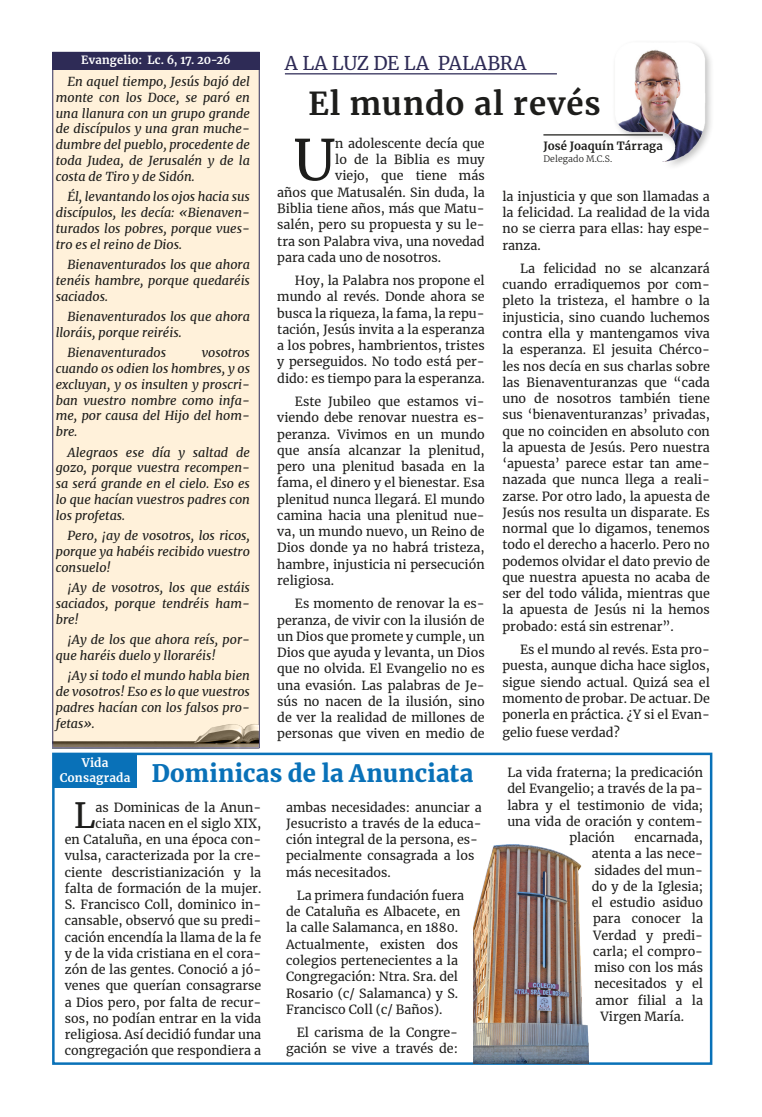
<style>
.page{position:relative;width:762px;height:1117px;background:#fff}
.page>*{position:absolute;margin:0;border:0;box-sizing:border-box;transform-origin:0 0}
.t1{font:56.25px "Merriweather";color:#1d1d1b}
.t2{font:34.38px "Merriweather";color:#1d1d1b}
.titular_de_noticia{font:700 31.25px "Merriweather";letter-spacing:.035em;color:#1d1d1b}
._0__Pagina_3{font:900 23.75px "Merriweather";letter-spacing:.01em;color:#0971b8}
.LA_PALABRA{font:18.75px "Merriweather";letter-spacing:.015em;color:#2e2b56}
.t3{font:12.5px/16.2px "Merriweather";color:#1d1d1b;text-align:justify}
.t4{font:italic 12.5px/15.8px "Merriweather";color:#1d1d1b;text-align:justify}
.CARTA_DEL_OBISPO{font:700 11.75px "Merriweather";letter-spacing:.015em;color:#fff}
.Secciones_de_la_Hoja{font:700 11.25px "Merriweather";letter-spacing:.01em;color:#fff}
.escritor_del_evangelio{font:700 11.25px "Merriweather";letter-spacing:.015em;color:#1d1d1b}
.subtitulo_del_comentario{font:300 8.75px "Merriweather";letter-spacing:.015em;color:#1d1d1b}
</style>
<div class="page">
<div style="left:52px;top:752px;width:660px;height:312px;border:2px solid #0971b8"></div>
<div style="left:54px;top:754px;width:82px;height:33px;background:#0971b8"></div>
<hr style="left:543px;top:134px;width:120px;height:1px;background:#1d1d1b">
<img style="left:605px;top:43px;width:106px;height:120px">
<hr style="left:285px;top:73px;width:272px;height:1px;background:#2e2b56">
<div style="left:52px;top:52px;width:208px;height:696px;background:#fff1da;border:1px solid #2e2b56"></div>
<div style="left:52px;top:52px;width:208px;height:18px;background:#2e2b56"></div>
<img style="left:52px;top:713px;width:206px;height:35px">
<img style="left:473px;top:844px;width:142px;height:221px">
<p class="Secciones_de_la_Hoja" style="left:81px;top:53px;width:151px">Evangelio: Lc. 6, 17. 20-26</p>
<p class="t4" style="left:56px;top:73px;width:196px;text-indent:12px">En aquel tiempo, Jesús bajó del monte con los Doce, se paró en una llanura con un grupo grande de discípulos y una gran muche&shy;dumbre del pueblo, procedente de toda Judea, de Jerusalén y de la costa de Tiro y de Sidón.</p>
<p class="t4" style="left:56px;top:188px;width:196px;text-indent:12px">Él, levantando los ojos hacia sus discípulos, les decía: «Bienaven&shy;turados los pobres, porque vues&shy;tro es el reino de Dios.</p>
<p class="t4" style="left:56px;top:256px;width:196px;text-indent:12px">Bienaventurados los que ahora tenéis hambre, porque quedaréis saciados.</p>
<p class="t4" style="left:56px;top:308px;width:196px;text-indent:12px">Bienaventurados los que ahora lloráis, porque reiréis.</p>
<p class="t4" style="left:68px;top:344px;width:100px">Bienaventurados</p>
<p class="t4" style="left:56px;top:344px;width:196px;text-indent:146px">vosotros cuando os odien los hombres, y os excluyan, y os insulten y proscri&shy;ban vuestro nombre como infa&shy;me, por causa del Hijo del hom&shy;bre.</p>
<p class="t4" style="left:56px;top:443px;width:196px;text-indent:12px">Alegraos ese día y saltad de gozo, porque vuestra recompen&shy;sa será grande en el cielo. Eso es lo que hacían vuestros padres con los profetas.</p>
<p class="t4" style="left:56px;top:527px;width:196px;text-indent:12px">Pero, ¡ay de vosotros, los ricos, porque ya habéis recibido vuestro consuelo!</p>
<p class="t4" style="left:56px;top:579px;width:196px;text-indent:12px">¡Ay de vosotros, los que estáis saciados, porque tendréis ham&shy;bre!</p>
<p class="t4" style="left:56px;top:631px;width:196px;text-indent:12px">¡Ay de los que ahora reís, por&shy;que haréis duelo y lloraréis!</p>
<p class="t4" style="left:56px;top:667px;width:196px;text-indent:12px">¡Ay si todo el mundo habla bien de vosotros! Eso es lo que vuestros padres hacían con los falsos pro&shy;fetas».</p>
<p class="LA_PALABRA" style="left:285px;top:50px;width:243px">A LA LUZ DE LA PALABRA</p>
<p class="titular_de_noticia" style="left:308px;top:81px;width:294px">El mundo al revés</p>
<p class="t1" style="left:294px;top:121px;width:43px">U</p>
<p class="t3" style="left:335px;top:135px;width:151px">n adolescente decía que</p>
<p class="escritor_del_evangelio" style="left:543px;top:138px;width:121px">José Joaquín Tárraga</p>
<p class="subtitulo_del_comentario" style="left:543px;top:153px;width:70px">Delegado M.C.S.</p>
<p class="t3" style="left:335px;top:151px;width:151px">lo de la Biblia es muy</p>
<p class="t3" style="left:335px;top:167px;width:151px">viejo, que tiene más</p>
<p class="t3" style="left:277px;top:184px;width:209px">años que Matusalén. Sin duda, la</p>
<p class="t3" style="left:277px;top:200px;width:209px">Biblia tiene años, más que Matu-</p>
<p class="t3" style="left:277px;top:216px;width:209px">salén, pero su propuesta y su le-</p>
<p class="t3" style="left:277px;top:232px;width:209px">tra son Palabra viva, una novedad</p>
<p class="t3" style="left:277px;top:249px;width:165px">para cada uno de nosotros.</p>
<p class="t3" style="left:277px;top:272px;width:209px;text-indent:18px">Hoy, la Palabra nos propone el mundo al revés. Donde ahora se busca la riqueza, la fama, la repu&shy;tación, Jesús invita a la esperanza a los pobres, hambrientos, tristes y perseguidos. No todo está per&shy;dido: es tiempo para la esperanza.</p>
<p class="t3" style="left:277px;top:393px;width:209px;text-indent:18px">Este Jubileo que estamos vi&shy;viendo debe renovar nuestra es&shy;peranza. Vivimos en un mundo que ansía alcanzar la plenitud, pero una plenitud basada en la fama, el dinero y el bienestar. Esa plenitud nunca llegará. El mundo camina hacia una plenitud nue&shy;va, un mundo nuevo, un Reino de Dios donde ya no habrá tristeza, hambre, injusticia ni persecución religiosa.</p>
<p class="t3" style="left:277px;top:595px;width:209px;text-indent:18px">Es momento de renovar la es&shy;peranza, de vivir con la ilusión de un Dios que promete y cumple, un Dios que ayuda y levanta, un Dios que no olvida. El Evangelio no es una evasión. Las palabras de Je&shy;sús no nacen de la ilusión, sino de ver la realidad de millones de personas que viven en medio de</p>
<p class="t3" style="left:502px;top:188px;width:209px">la injusticia y que son llamadas a la felicidad. La realidad de la vida no se cierra para ellas: hay espe&shy;ranza.</p>
<p class="t3" style="left:502px;top:260px;width:209px;text-indent:18px">La felicidad no se alcanzará cuando erradiquemos por com&shy;pleto la tristeza, el hambre o la injusticia, sino cuando luchemos contra ella y mantengamos viva la esperanza. El jesuita Chérco&shy;les nos decía en sus charlas sobre las Bienaventuranzas que “cada uno de nosotros también tiene sus ‘bienaventuranzas’ privadas, que no coinciden en absoluto con la apuesta de Jesús. Pero nuestra ‘apuesta’ parece estar tan ame&shy;nazada que nunca llega a reali&shy;zarse. Por otro lado, la apuesta de Jesús nos resulta un disparate. Es normal que lo digamos, tenemos todo el derecho a hacerlo. Pero no podemos olvidar el dato previo de que nuestra apuesta no acaba de ser del todo válida, mientras que la apuesta de Jesús ni la hemos probado: está sin estrenar”.</p>
<p class="t3" style="left:502px;top:641px;width:209px;text-indent:18px">Es el mundo al revés. Esta pro&shy;puesta, aunque dicha hace siglos, sigue siendo actual. Quizá sea el momento de probar. De actuar. De ponerla en práctica. ¿Y si el Evan-</p>
<p class="t3" style="left:502px;top:723px;width:119px">gelio fuese verdad?</p>
<p class="CARTA_DEL_OBISPO" style="left:82px;top:754px;width:28px">Vida</p>
<p class="CARTA_DEL_OBISPO" style="left:60px;top:769px;width:72px">Consagrada</p>
<p class="t2" style="left:74px;top:791px;width:23px">L</p>
<p class="_0__Pagina_3" style="left:152px;top:756px;width:323px">Dominicas de la Anunciata</p>
<p class="t3" style="left:65px;top:798px;width:198px;text-align:right">as Dominicas de la Anun&shy;ciata nacen en el siglo XIX,<br>en Cataluña, en una época con&shy;vulsa, caracterizada por la cre&shy;ciente descristianización y la falta de formación de la mujer.<br>S. Francisco Coll, dominico in&shy;cansable, observó que su predi&shy;cación encendía la llama de la fe y de la vida cristiana en el cora&shy;zón de las gentes. Conoció a jó&shy;venes que querían consagrarse a Dios pero, por falta de recur&shy;sos, no podían entrar en la vida religiosa. Así decidió fundar una congregación que respondiera a</p>
<p class="t3" style="left:286px;top:798px;width:197px;text-align:left">ambas necesidades: anunciar a<br>Jesucristo a través de la educa&shy;ción integral de la persona, es&shy;pecialmente consagrada a los más necesitados.</p>
<p class="t3" style="left:286px;top:886px;width:180px;text-align:left;text-indent:11px">La primera fundación fuera de Cataluña es Albacete, en la calle Salamanca, en 1880.<br>Actualmente, existen dos colegios pertenecientes a la<br>Congregación: Ntra. Sra. del<br>Rosario (c/ Salamanca) y S.<br>Francisco Coll (c/ Baños).</p>
<p class="t3" style="left:286px;top:1023px;width:173px;text-align:right">El carisma de la Congre&shy;gación se vive a través de:</p>
<p class="t3" style="left:507px;top:763px;width:197px">La vida fraterna; la predicación</p>
<p class="t3" style="left:507px;top:780px;width:197px">del Evangelio; a través de la pa-</p>
<p class="t3" style="left:507px;top:796px;width:197px">labra y el testimonio de vida;</p>
<p class="t3" style="left:507px;top:812px;width:197px">una vida de oración y contem-</p>
<p class="t3" style="left:569px;top:828px;width:47px">plación</p>
<p class="t3" style="left:634px;top:828px;width:70px">encarnada,</p>
<p class="t3" style="left:592px;top:845px;width:113px">atenta a las nece-</p>
<p class="t3" style="left:594px;top:861px;width:110px">sidades del mun-</p>
<p class="t3" style="left:592px;top:877px;width:113px">do y de la Iglesia;</p>
<p class="t3" style="left:592px;top:893px;width:113px">el estudio asiduo</p>
<p class="t3" style="left:593px;top:910px;width:111px">para conocer la</p>
<p class="t3" style="left:593px;top:926px;width:112px">Verdad y predi-</p>
<p class="t3" style="left:593px;top:942px;width:112px">carla; el compro-</p>
<p class="t3" style="left:594px;top:958px;width:110px">miso con los más</p>
<p class="t3" style="left:594px;top:975px;width:110px">necesitados y el</p>
<p class="t3" style="left:595px;top:991px;width:109px">amor filial a la</p>
<p class="t3" style="left:600px;top:1007px;width:85px">Virgen María.</p>
</div>
